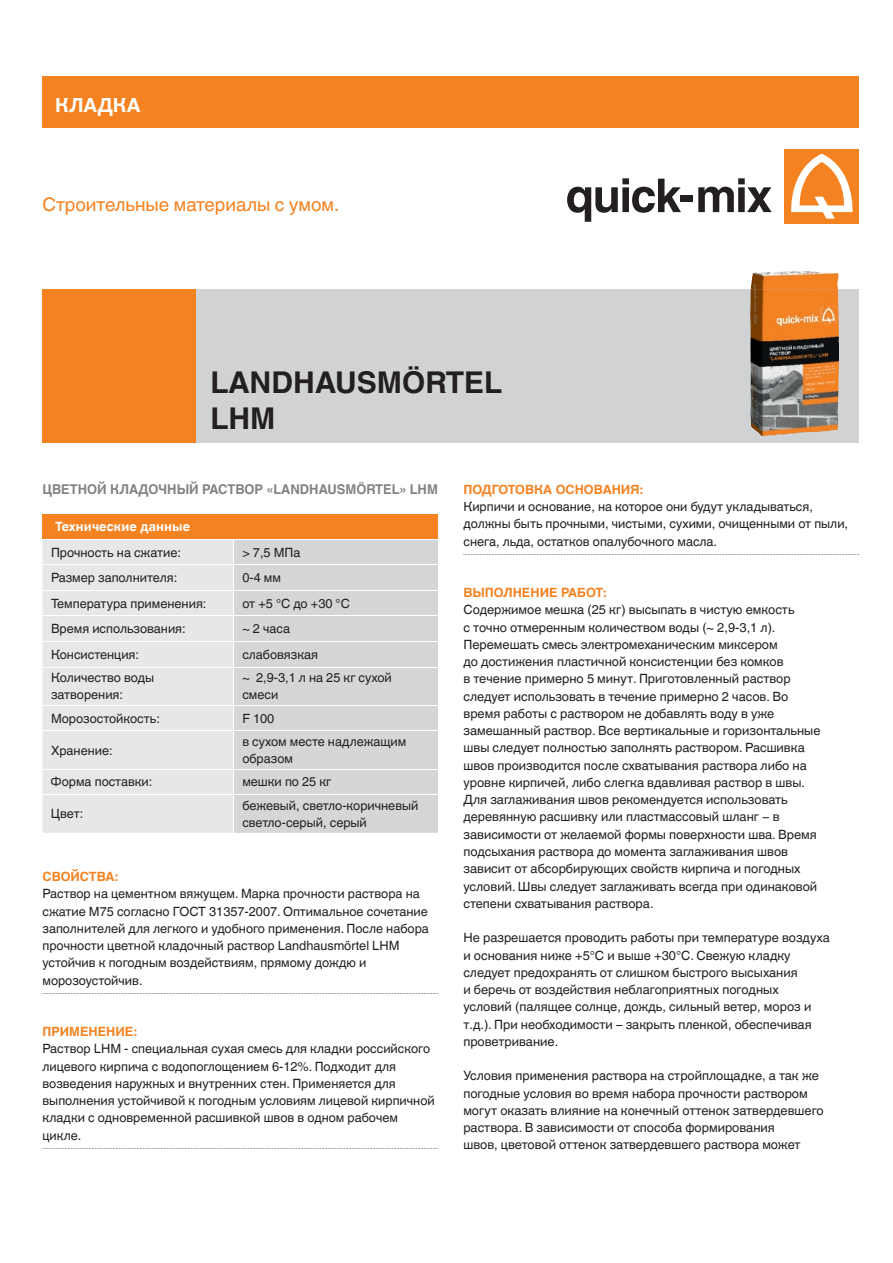
<style>
.page{position:relative;width:893px;height:1263px;background:#fff}
.page>*{position:absolute;margin:0;border:0;box-sizing:border-box;transform-origin:0 0}
.t1{font:700 30px/36px "Helvetica Linotype";color:#231f20}
.t2{font:700 19.5px "Helvetica Linotype";color:#fff}
.t3{font:18.75px "Helvetica Linotype";color:#f58220}
.t4{font:700 13.5px "Helvetica Linotype";color:#808285;scale:.96 1}
.t5{font:12.75px/17.2px "Helvetica Linotype";color:#231f20}
.t6{font:700 12.75px "Helvetica Linotype";color:#f58220}
.t7{font:700 12.75px "Helvetica Linotype";letter-spacing:.01em;color:#fff}
</style>
<div class="page">
<svg style="left:567px;top:178px;width:114px;height:44px"></svg>
<div style="left:680px;top:196px;width:13px;height:6px;background:#231f20"></div>
<svg style="left:698px;top:178px;width:74px;height:34px"></svg>
<div style="left:785px;top:149px;width:74px;height:74px;background:#f58220"></div>
<svg style="left:791px;top:154px;width:62px;height:65px"></svg>
<div style="left:43px;top:77px;width:816px;height:51px;background:#f58220"></div>
<svg style="left:43px;top:993px;width:395px;height:1px"></svg>
<svg style="left:43px;top:1148px;width:395px;height:1px"></svg>
<div style="left:43px;top:514px;width:395px;height:25px;background:#f58220"></div>
<div style="left:43px;top:540px;width:190px;height:293px;background:#e6e7e9"></div>
<div style="left:235px;top:540px;width:203px;height:293px;background:#d5d6d8"></div>
<svg style="left:234px;top:540px;width:1px;height:127px"></svg>
<svg style="left:234px;top:706px;width:1px;height:24px"></svg>
<svg style="left:234px;top:770px;width:1px;height:24px"></svg>
<hr style="left:43px;top:564px;width:395px;height:1px;background:#fff">
<hr style="left:43px;top:590px;width:395px;height:1px;background:#fff">
<hr style="left:43px;top:616px;width:395px;height:1px;background:#fff">
<hr style="left:43px;top:641px;width:395px;height:1px;background:#fff">
<hr style="left:43px;top:667px;width:395px;height:1px;background:#fff">
<hr style="left:43px;top:705px;width:395px;height:1px;background:#fff">
<hr style="left:43px;top:730px;width:395px;height:1px;background:#fff">
<hr style="left:43px;top:769px;width:395px;height:1px;background:#fff">
<hr style="left:43px;top:794px;width:395px;height:1px;background:#fff">
<svg style="left:463px;top:554px;width:396px;height:1px"></svg>
<div style="left:43px;top:289px;width:816px;height:153px;background:#d1d2d4"></div>
<div style="left:43px;top:289px;width:153px;height:153px;background:#f58220"></div>
<img style="left:750px;top:270px;width:89px;height:166px">
<h2 class="t2" style="left:55px;top:89px;width:87px">КЛАДКА</h2>
<h3 class="t3" style="left:43px;top:189px;width:298px">Строительные материалы с умом.</h3>
<h1 class="t1" style="left:210px;top:361px;width:293px">LANDHAUSMÖRTEL<br>LHM</h1>
<p class="t4" style="left:43px;top:479px;width:413px">ЦВЕТНОЙ КЛАДОЧНЫЙ РАСТВОР «LANDHAUSMÖRTEL» LHM</p>
<p class="t7" style="left:55px;top:516px;width:136px">Технические данные</p>
<p class="t5" style="left:51px;top:542px;width:131px">Прочность на сжатие:</p>
<p class="t5" style="left:242px;top:542px;width:60px">&gt; 7,5 МПа</p>
<p class="t5" style="left:51px;top:568px;width:128px">Размер заполнителя:</p>
<p class="t5" style="left:242px;top:568px;width:40px">0-4 мм</p>
<p class="t5" style="left:51px;top:593px;width:157px">Температура применения:</p>
<p class="t5" style="left:242px;top:593px;width:109px">от +5 °С до +30 °С</p>
<p class="t5" style="left:51px;top:619px;width:136px">Время использования:</p>
<p class="t5" style="left:242px;top:619px;width:49px">~ 2 часа</p>
<p class="t5" style="left:51px;top:644px;width:90px">Консистенция:</p>
<p class="t5" style="left:242px;top:644px;width:77px">слабовязкая</p>
<p class="t5" style="left:51px;top:668px;width:105px">Количество воды затворения:</p>
<p class="t5" style="left:242px;top:668px;width:151px">~ 2,9-3,1 л на 25 кг сухой смеси</p>
<p class="t5" style="left:51px;top:708px;width:110px">Морозостойкость:</p>
<p class="t5" style="left:242px;top:708px;width:34px">F 100</p>
<p class="t5" style="left:51px;top:740px;width:63px">Хранение:</p>
<p class="t5" style="left:242px;top:731px;width:166px">в сухом месте надлежащим образом</p>
<p class="t5" style="left:51px;top:772px;width:103px">Форма поставки:</p>
<p class="t5" style="left:242px;top:772px;width:91px">мешки по 25 кг</p>
<p class="t5" style="left:51px;top:804px;width:34px">Цвет:</p>
<p class="t5" style="left:242px;top:795px;width:178px">бежевый, светло-коричневый светло-серый, серый</p>
<p class="t6" style="left:43px;top:866px;width:77px">СВОЙСТВА:</p>
<p class="t5" style="left:42px;top:884px;width:388px">Раствор на цементном вяжущем. Марка прочности раствора на сжатие М75 согласно ГОСТ 31357-2007. Оптимальное сочетание заполнителей для легкого и удобного применения. После набора прочности цветной кладочный раствор Landhausmörtel LHM устойчив к погодным воздействиям, прямому дождю и морозоустойчив.</p>
<p class="t6" style="left:43px;top:1021px;width:96px">ПРИМЕНЕНИЕ:</p>
<p class="t5" style="left:42px;top:1039px;width:394px">Раствор LHM - специальная сухая смесь для кладки российского лицевого кирпича c водопоглощением 6-12%. Подходит для возведения наружных и внутренних стен. Применяется для выполнения устойчивой к погодным условиям лицевой кирпичной кладки с одновременной расшивкой швов в одном рабочем цикле.</p>
<p class="t6" style="left:463px;top:479px;width:181px">ПОДГОТОВКА ОСНОВАНИЯ:</p>
<p class="t5" style="left:463px;top:497px;width:386px">Кирпичи и основание, на которое они будут укладываться, должны быть прочными, чистыми, сухими, очищенными от пыли, снега, льда, остатков опалубочного масла.</p>
<p class="t6" style="left:463px;top:582px;width:145px">ВЫПОЛНЕНИЕ РАБОТ:</p>
<p class="t5" style="left:463px;top:600px;width:359px">Содержимое мешка (25 кг) высыпать в чистую емкость<br>с точно отмеренным количеством воды (~ 2,9-3,1 л).<br>Перемешать смесь электромеханическим миксером<br>до достижения пластичной консистенции без комков<br>в течение примерно 5 минут. Приготовленный раствор следует использовать в течение примерно 2 часов. Во время работы с раствором не добавлять воду в уже замешанный раствор. Все вертикальные и горизонтальные швы следует полностью заполнять раствором. Расшивка швов производится после схватывания раствора либо на уровне кирпичей, либо слегка вдавливая раствор в швы.<br>Для заглаживания швов рекомендуется использовать деревянную расшивку или пластмассовый шланг − в зависимости от желаемой формы поверхности шва. Время подсыхания раствора до момента заглаживания швов зависит от абсорбирующих свойств кирпича и погодных условий. Швы следует заглаживать всегда при одинаковой степени схватывания раствора.</p>
<p class="t5" style="left:463px;top:928px;width:368px">Не разрешается проводить работы при температуре воздуха и основания ниже +5°С и выше +30°С. Свежую кладку следует предохранять от слишком быстрого высыхания<br>и беречь от воздействия неблагоприятных погодных условий (палящее солнце, дождь, сильный ветер, мороз и т.д.). При необходимости – закрыть пленкой, обеспечивая проветривание.</p>
<p class="t5" style="left:463px;top:1066px;width:362px">Условия применения раствора на стройплощадке, а так же погодные условия во время набора прочности раствором могут оказать влияние на конечный оттенок затвердевшего раствора. В зависимости от способа формирования<br>швов, цветовой оттенок затвердевшего раствора может</p>
</div>
